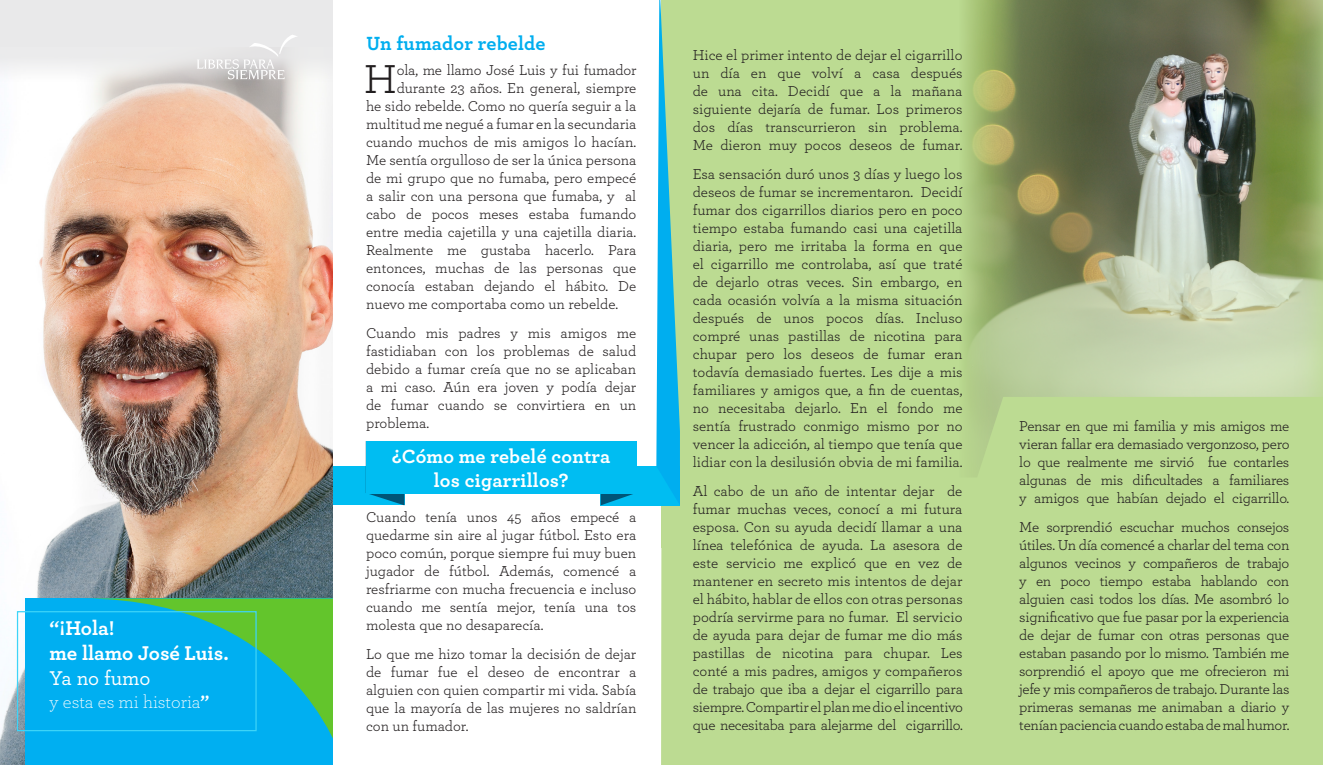
<style>
.page{position:relative;width:1323px;height:765px;background:#fff}
.page>*{position:absolute;margin:0;border:0;box-sizing:border-box;transform-origin:0 0}
.t1{font:42.38px "Archer Pro";color:#231f20}
.t2{font:700 20.88px/25.1px "Archer Pro";letter-spacing:-.005em;color:#fff}
.t3{font:500 20.88px "Archer Pro";letter-spacing:-.01em;color:#fff}
.t4{font:700 20px/24px "Archer Pro";letter-spacing:.01em;color:#fff;text-align:center}
.t5{font:700 20px "Archer Pro";letter-spacing:.01em;color:#00aeef}
.t6{font:300 18.75px "Archer Pro";color:#fff}
.t7{font:15px/18px "Archer Pro";color:#231f20;text-align:justify}
.s1{font-weight:700}
</style>
<div class="page">
<div style="left:661px;top:0;width:661px;height:548px;background:#bcdb92"></div>
<img style="left:964px;top:0;width:358px;height:397px">
<div style="left:661px;top:397px;width:661px;height:368px;background:#bcdb92"></div>
<div style="left:332px;top:466px;width:72px;height:39px;background:#00bdf2"></div>
<svg style="left:366px;top:441px;width:38px;height:64px"></svg>
<div style="left:600px;top:466px;width:79px;height:39px;background:#00bdf2"></div>
<svg style="left:600px;top:441px;width:36px;height:64px"></svg>
<div style="left:366px;top:442px;width:270px;height:52px;background:#00bdf2"></div>
<svg style="left:656px;top:0;width:23px;height:503px"></svg>
<div style="left:0;top:0;width:332px;height:765px;background:#e9e9ea"></div>
<img style="left:0;top:63px;width:332px;height:702px">
<div style="left:25px;top:599px;width:307px;height:166px;background:#00aff1"></div>
<svg style="left:82px;top:599px;width:250px;height:138px"></svg>
<div style="left:17px;top:611px;width:239px;height:120px;border:1px solid #3dd4f8"></div>
<svg style="left:197px;top:35px;width:101px;height:44px"></svg>
<h2 class="t2" style="left:50px;top:614px;width:181px">“¡Hola!<br>me llamo José Luis.</h2>
<h2 class="t3" style="left:50px;top:663px;width:102px">Ya no fumo</h2>
<p class="t6" style="left:50px;top:689px;width:161px">y esta es mi historia<span class="s1">”</span></p>
<h3 class="t5" style="left:366px;top:27px;width:180px">Un fumador rebelde</h3>
<h1 class="t1" style="left:364px;top:50px;width:35px">H</h1>
<p class="t7" style="left:397px;top:61px;width:241px">ola, me llamo José Luis y fui fumador</p>
<p class="t7" style="left:397px;top:79px;width:241px">durante 23 años. En general, siempre</p>
<p class="t7" style="left:366px;top:97px;width:272px">he sido rebelde. Como no quería seguir a la</p>
<p class="t7" style="left:366px;top:115px;width:272px">multitud me negué a fumar en la secundaria</p>
<p class="t7" style="left:366px;top:133px;width:272px">cuando muchos de mis amigos lo hacían.</p>
<p class="t7" style="left:366px;top:151px;width:272px">Me sentía orgulloso de ser la única persona</p>
<p class="t7" style="left:366px;top:169px;width:271px">de mi grupo que no fumaba, pero empecé</p>
<p class="t7" style="left:366px;top:187px;width:272px">a salir con una persona que fumaba, y al</p>
<p class="t7" style="left:366px;top:205px;width:272px">cabo de pocos meses estaba fumando</p>
<p class="t7" style="left:366px;top:223px;width:272px">entre media cajetilla y una cajetilla diaria.</p>
<p class="t7" style="left:366px;top:241px;width:272px">Realmente me gustaba hacerlo. Para</p>
<p class="t7" style="left:366px;top:259px;width:272px">entonces, muchas de las personas que</p>
<p class="t7" style="left:366px;top:277px;width:272px">conocía estaban dejando el hábito. De</p>
<p class="t7" style="left:366px;top:295px;width:253px">nuevo me comportaba como un rebelde.</p>
<p class="t7" style="left:366px;top:324px;width:272px">Cuando mis padres y mis amigos me fastidiaban con los problemas de salud debido a fumar creía que no se aplicaban a mi caso. Aún era joven y podía dejar de fumar cuando se convirtiera en un problema.</p>
<h3 class="t4" style="left:392px;top:444px;width:220px">¿Cómo me rebelé contra los cigarrillos?</h3>
<p class="t7" style="left:366px;top:507px;width:272px">Cuando tenía unos 45 años empecé a quedarme sin aire al jugar fútbol. Esto era poco común, porque siempre fui muy buen jugador de fútbol. Además, comencé a resfriarme con mucha frecuencia e incluso cuando me sentía mejor, tenía una tos molesta que no desaparecía.</p>
<p class="t7" style="left:366px;top:644px;width:272px">Lo que me hizo tomar la decisión de dejar de fumar fue el deseo de encontrar a alguien con quien compartir mi vida. Sabía que la mayoría de las mujeres no saldrían con un fumador.</p>
<p class="t7" style="left:692px;top:45px;width:271px">Hice el primer intento de dejar el cigarrillo un día en que volví a casa después de una cita. Decidí que a la mañana siguiente dejaría de fumar. Los primeros dos días transcurrieron sin problema.<br>Me dieron muy pocos deseos de fumar.</p>
<p class="t7" style="left:692px;top:164px;width:271px">Esa sensación duró unos 3 días y luego los deseos de fumar se incrementaron. Decidí fumar dos cigarrillos diarios pero en poco tiempo estaba fumando casi una cajetilla diaria, pero me irritaba la forma en que el cigarrillo me controlaba, así que traté de dejarlo otras veces. Sin embargo, en cada ocasión volvía a la misma situación después de unos pocos días. Incluso compré unas pastillas de nicotina para chupar pero los deseos de fumar eran todavía demasiado fuertes. Les dije a mis familiares y amigos que, a fin de cuentas, no necesitaba dejarlo. En el fondo me sentía frustrado conmigo mismo por no vencer la adicción, al tiempo que tenía que lidiar con la desilusión obvia de mi familia.</p>
<p class="t7" style="left:692px;top:482px;width:272px">Al cabo de un año de intentar dejar de fumar muchas veces, conocí a mi futura esposa. Con su ayuda decidí llamar a una línea telefónica de ayuda. La asesora de este servicio me explicó que en vez de mantener en secreto mis intentos de dejar el hábito, hablar de ellos con otras personas podría servirme para no fumar. El servicio de ayuda para dejar de fumar me dio más pastillas de nicotina para chupar. Les conté a mis padres, amigos y compañeros de trabajo que iba a dejar el cigarrillo para siempre.Compartirelplanmedioelincentivo que necesitaba para alejarme del cigarrillo.</p>
<p class="t7" style="left:1019px;top:416px;width:272px">Pensar en que mi familia y mis amigos me vieran fallar era demasiado vergonzoso, pero lo que realmente me sirvió fue contarles algunas de mis dificultades a familiares y amigos que habían dejado el cigarrillo.</p>
<p class="t7" style="left:1019px;top:517px;width:272px">Me sorprendió escuchar muchos consejos útiles. Un día comencé a charlar del tema con algunos vecinos y compañeros de trabajo y en poco tiempo estaba hablando con alguien casi todos los días. Me asombró lo significativo que fue pasar por la experiencia de dejar de fumar con otras personas que estaban pasando por lo mismo. También me sorprendió el apoyo que me ofrecieron mi jefe y mis compañeros de trabajo. Durante las primeras semanas me animaban a diario y teníanpacienciacuandoestabademalhumor.</p>
</div>
